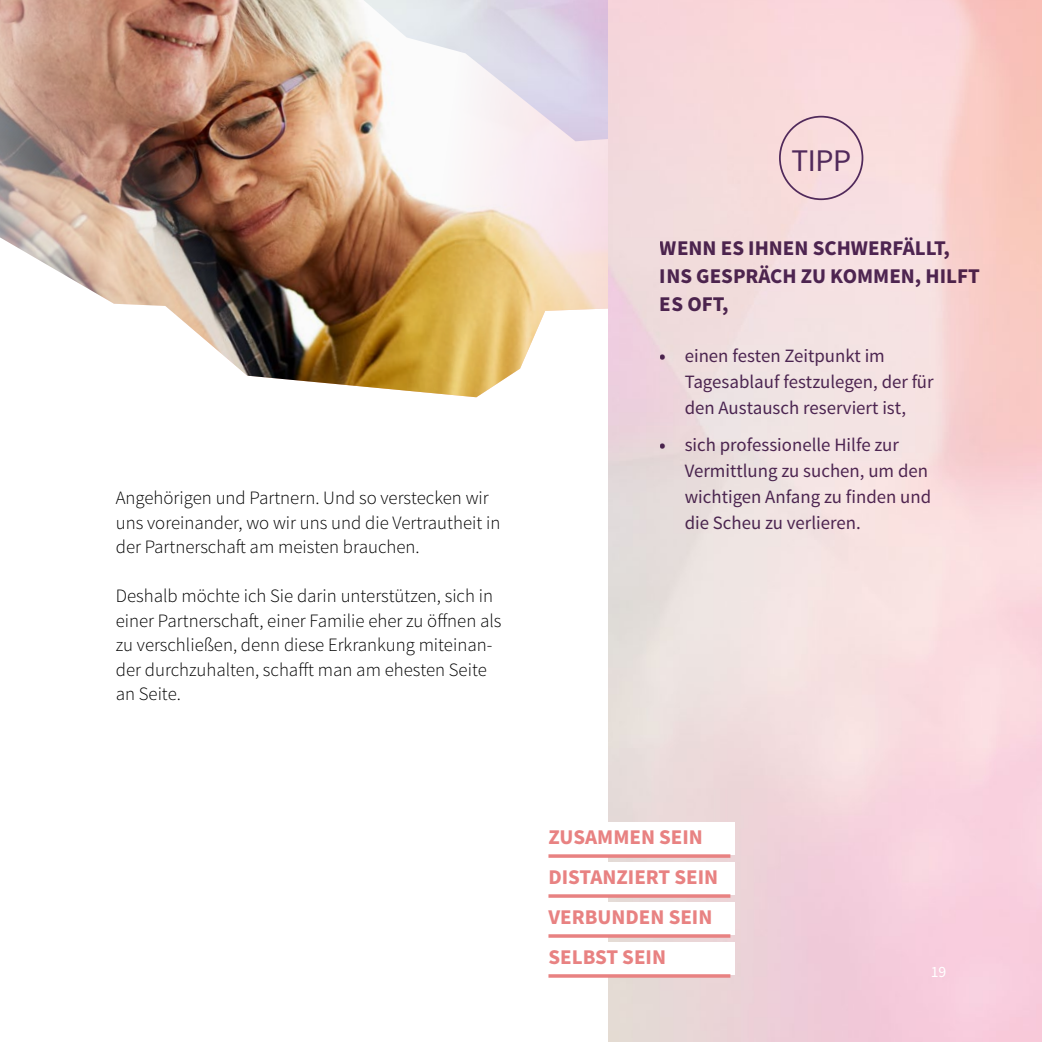
<style>
.page{position:relative;width:1042px;height:1042px;background:#fff}
.page>*{position:absolute;margin:0;border:0;box-sizing:border-box;transform-origin:0 0}
.t1{font:31.5px "Source Sans Pro";color:#512a5b}
.t2{font:700 21px/28px "Source Sans Pro";color:#512a5b}
.t3{font:700 21px/39.9px "Source Sans Pro";color:#e88282}
.t4{font:300 18.9px/24.5px "Source Sans Pro";color:#000}
.t5{font:18.9px/26.2px "Source Sans Pro";color:#512a5b}
.t6{font:15.75px "Source Sans Pro";color:#fff}
.s1{font-weight:700}
</style>
<div class="page">
<img style="left:0;top:0;width:608px;height:397px">
<img style="left:363px;top:0;width:245px;height:141px">
<img style="left:608px;top:0;width:434px;height:1042px">
<div style="left:779px;top:116px;width:84px;height:84px;border:2px solid #512a5b;border-radius:50%"></div>
<div style="left:543px;top:822px;width:192px;height:32px;background:#fff"></div>
<svg style="left:548px;top:854px;width:182px;height:4px"></svg>
<div style="left:543px;top:862px;width:192px;height:32px;background:#fff"></div>
<svg style="left:548px;top:894px;width:182px;height:4px"></svg>
<div style="left:543px;top:902px;width:192px;height:32px;background:#fff"></div>
<svg style="left:548px;top:934px;width:182px;height:4px"></svg>
<div style="left:543px;top:942px;width:192px;height:32px;background:#fff"></div>
<hr style="left:548px;top:974px;width:182px;height:3px;background:#e88282">
<p class="t4" style="left:116px;top:486px;width:386px">Angehörigen und Partnern. Und so verstecken wir uns voreinander, wo wir uns und die Vertrautheit in der Partnerschaft am meisten brauchen.</p>
<p class="t4" style="left:116px;top:584px;width:387px">Deshalb möchte ich Sie darin unterstützen, sich in einer Partnerschaft, einer Familie eher zu öffnen als zu verschließen, denn diese Erkrankung miteinan&shy;der durchzuhalten, schafft man am ehesten Seite an Seite.</p>
<h1 class="t1" style="left:791px;top:141px;width:61px">TIPP</h1>
<p class="t2" style="left:660px;top:234px;width:321px">WENN ES IHNEN SCHWERFÄLLT,<br>INS GESPRÄCH ZU KOMMEN, HILFT<br>ES OFT,</p>
<p class="t5" style="left:685px;top:343px;width:250px;text-indent:-25px"><span class="s1">•</span> einen festen Zeitpunkt im<br>Tagesablauf festzulegen, der für den Austausch reserviert ist,</p>
<p class="t5" style="left:685px;top:431px;width:248px;text-indent:-25px"><span class="s1">•</span> sich professionelle Hilfe zur<br>Vermittlung zu suchen, um den wichtigen Anfang zu finden und die Scheu zu verlieren.</p>
<p class="t3" style="left:548px;top:818px;width:171px">ZUSAMMEN SEIN<br>DISTANZIERT SEIN<br>VERBUNDEN SEIN<br>SELBST SEIN</p>
<p class="t6" style="left:930px;top:962px;width:17px">19</p>
</div>
